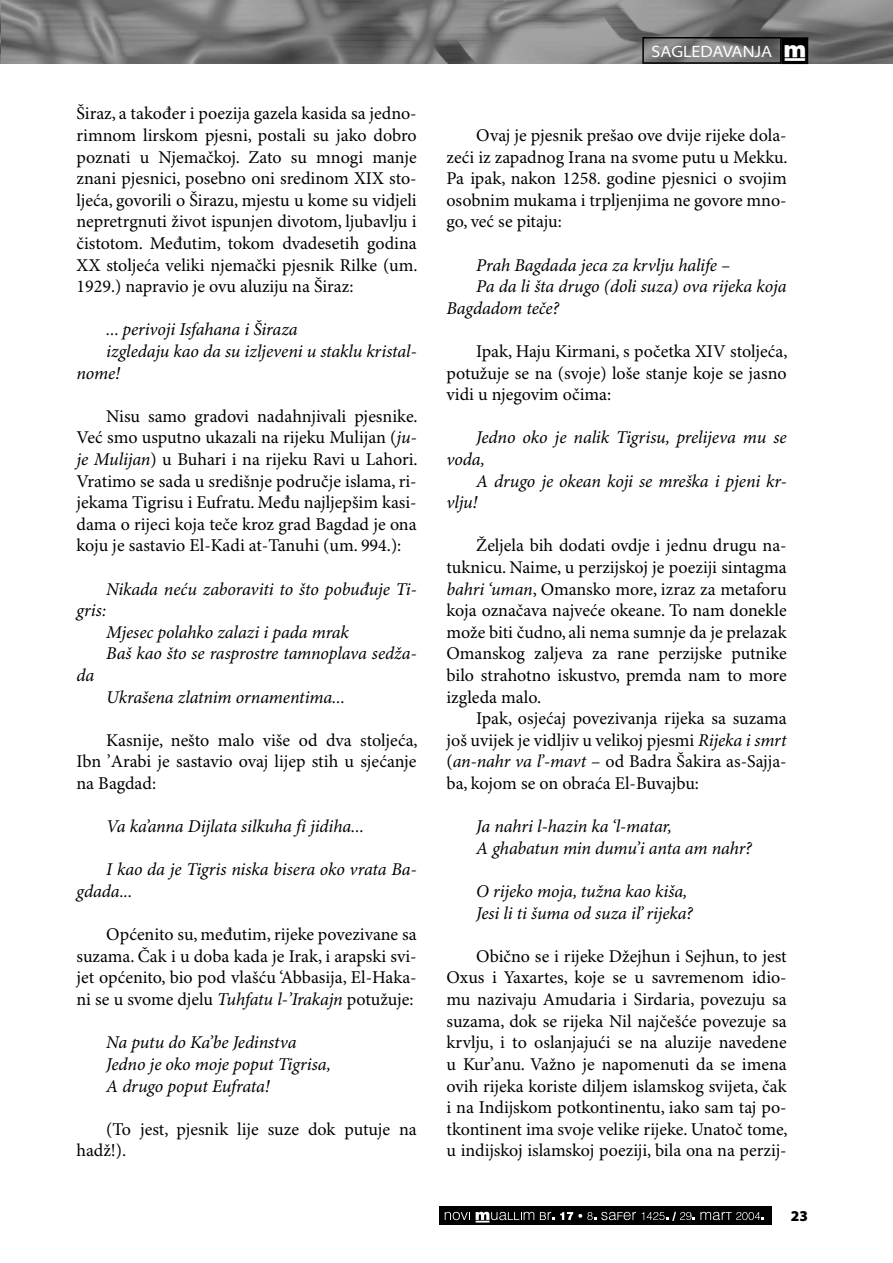
<style>
.page{position:relative;width:893px;height:1263px;background:#fff}
.page>*{position:absolute;margin:0;border:0;box-sizing:border-box;transform-origin:0 0}
.Body_tekst_unicode{font:18px/21.6px "Minion Pro";color:#000;text-align:justify}
.Body_tekst_unicode-2{font:italic 18px/21.6px "Minion Pro";letter-spacing:-.01em;color:#000}
.t1{font:semi-expanded 16.5px "Myriad Pro";color:#fff}
.t2{font:900 15px "Myriad Pro";color:#000}
.s1{font-style:italic}
.s2{font-family:"Muallim";font-stretch:normal}
</style>
<div class="page">
<img style="left:0;top:0;width:893px;height:64px">
<div style="left:642px;top:37px;width:140px;height:27px;border:2px solid #000"></div>
<div style="left:782px;top:38px;width:25px;height:25px;background:#000"></div>
<div style="left:781px;top:37px;width:27px;height:27px;border:2px solid #000"></div>
<div style="left:439px;top:1207px;width:332px;height:18px;background:#000"></div>
<svg style="left:445px;top:1212px;width:25px;height:8px"></svg>
<svg style="left:476px;top:1212px;width:58px;height:10px"></svg>
<svg style="left:540px;top:1212px;width:224px;height:9px"></svg>
<p class="Body_tekst_unicode" style="left:76px;top:104px;width:343px">Širaz, a također i poezija gazela kasida sa jedno&shy;rimnom lirskom pjesni, postali su jako dobro poznati u Njemačkoj. Zato su mnogi manje znani pjesnici, posebno oni sredinom XIX sto&shy;ljeća, govorili o Širazu, mjestu u kome su vidjeli nepretrgnuti život ispunjen divotom, ljubavlju i čistotom. Međutim, tokom dvadesetih godina XX stoljeća veliki njemački pjesnik Rilke (um.<br>1929.) napravio je ovu aluziju na Širaz:</p>
<p class="Body_tekst_unicode-2" style="left:106px;top:320px;width:193px">... perivoji Isfahana i Širaza</p>
<p class="Body_tekst_unicode-2" style="left:76px;top:341px;width:342px;text-indent:30px">izgledaju kao da su izljeveni u staklu kristal&shy;nome!</p>
<p class="Body_tekst_unicode" style="left:76px;top:406px;width:343px;text-indent:30px">Nisu samo gradovi nadahnjivali pjesnike.<br>Već smo usputno ukazali na rijeku Mulijan (<span class="s1">ju&shy;je Mulijan</span>) u Buhari i na rijeku Ravi u Lahori.<br>Vratimo se sada u središnje područje islama, ri&shy;jekama Tigrisu i Eufratu. Među najljepšim kasi&shy;dama o rijeci koja teče kroz grad Bagdad je ona koju je sastavio El-Kadi at-Tanuhi (um. 994.):</p>
<p class="Body_tekst_unicode-2" style="left:106px;top:579px;width:312px">Nikada neću zaboraviti to što pobuđuje Ti-</p>
<p class="Body_tekst_unicode-2" style="left:76px;top:600px;width:31px">gris:</p>
<p class="Body_tekst_unicode-2" style="left:106px;top:622px;width:244px">Mjesec polahko zalazi i pada mrak</p>
<p class="Body_tekst_unicode-2" style="left:106px;top:644px;width:312px">Baš kao što se rasprostre tamnoplava sedža-</p>
<p class="Body_tekst_unicode-2" style="left:76px;top:665px;width:19px">da</p>
<p class="Body_tekst_unicode-2" style="left:106px;top:687px;width:240px">Ukrašena zlatnim ornamentima...</p>
<p class="Body_tekst_unicode" style="left:76px;top:730px;width:343px;text-indent:30px">Kasnije, nešto malo više od dva stoljeća, Ibn ’Arabi je sastavio ovaj lijep stih u sjećanje na Bagdad:</p>
<p class="Body_tekst_unicode-2" style="left:106px;top:816px;width:259px">Va ka’anna Dijlata silkuha fi jidiha...</p>
<p class="Body_tekst_unicode-2" style="left:76px;top:860px;width:342px;text-indent:30px">I kao da je Tigris niska bisera oko vrata Ba&shy;gdada...</p>
<p class="Body_tekst_unicode" style="left:76px;top:924px;width:342px;text-indent:30px">Općenito su, međutim, rijeke povezivane sa suzama. Čak i u doba kada je Irak, i arapski svi&shy;jet općenito, bio pod vlašću ‘Abbasija, El-Haka&shy;ni se u svome djelu <span class="s1">Tuhfatu l-’Irakajn</span> potužuje:</p>
<p class="Body_tekst_unicode-2" style="left:106px;top:1032px;width:192px">Na putu do Ka’be Jedinstva</p>
<p class="Body_tekst_unicode-2" style="left:106px;top:1054px;width:226px">Jedno je oko moje poput Tigrisa,</p>
<p class="Body_tekst_unicode-2" style="left:106px;top:1076px;width:165px">A drugo poput Eufrata!</p>
<p class="Body_tekst_unicode" style="left:76px;top:1119px;width:342px;text-indent:30px">(To jest, pjesnik lije suze dok putuje na hadž!).</p>
<p class="t1" style="left:652px;top:42px;width:156px">SAGLEDAVANJA <span class="s2">†</span></p>
<p class="Body_tekst_unicode" style="left:446px;top:125px;width:343px;text-indent:30px">Ovaj je pjesnik prešao ove dvije rijeke dola&shy;zeći iz zapadnog Irana na svome putu u Mekku.<br>Pa ipak, nakon 1258. godine pjesnici o svojim osobnim mukama i trpljenjima ne govore mno&shy;go, već se pitaju:</p>
<p class="Body_tekst_unicode-2" style="left:476px;top:255px;width:255px">Prah Bagdada jeca za krvlju halife –</p>
<p class="Body_tekst_unicode-2" style="left:446px;top:276px;width:342px;text-indent:30px">Pa da li šta drugo (doli suza) ova rijeka koja<br>Bagdadom teče?</p>
<p class="Body_tekst_unicode" style="left:446px;top:341px;width:343px;text-indent:30px">Ipak, Haju Kirmani, s početka XIV stoljeća, potužuje se na (svoje) loše stanje koje se jasno vidi u njegovim očima:</p>
<p class="Body_tekst_unicode-2" style="left:446px;top:428px;width:342px;text-indent:30px">Jedno oko je nalik Tigrisu, prelijeva mu se voda,</p>
<p class="Body_tekst_unicode-2" style="left:446px;top:471px;width:342px;text-indent:30px">A drugo je okean koji se mreška i pjeni kr&shy;vlju!</p>
<p class="Body_tekst_unicode" style="left:446px;top:536px;width:342px;text-indent:30px">Željela bih dodati ovdje i jednu drugu na&shy;tuknicu. Naime, u perzijskoj je poeziji sintagma <span class="s1">bahri ‘uman</span>, Omansko more, izraz za metaforu koja označava najveće okeane. To nam donekle može biti čudno, ali nema sumnje da je prelazak Omanskog zaljeva za rane perzijske putnike bilo strahotno iskustvo, premda nam to more izgleda malo.</p>
<p class="Body_tekst_unicode" style="left:446px;top:708px;width:342px;text-indent:30px">Ipak, osjećaj povezivanja rijeka sa suzama još uvijek je vidljiv u velikoj pjesmi <span class="s1">Rijeka i smrt </span>(<span class="s1">an-nahr va l’-mavt</span> – od Badra Šakira as-Sajja&shy;ba, kojom se on obraća El-Buvajbu:</p>
<p class="Body_tekst_unicode-2" style="left:476px;top:816px;width:197px">Ja nahri l-hazin ka ‘l-matar,</p>
<p class="Body_tekst_unicode-2" style="left:476px;top:838px;width:277px">A ghabatun min dumu’i anta am nahr?</p>
<p class="Body_tekst_unicode-2" style="left:476px;top:881px;width:213px">O rijeko moja, tužna kao kiša,</p>
<p class="Body_tekst_unicode-2" style="left:476px;top:903px;width:218px">Jesi li ti šuma od suza il’ rijeka?</p>
<p class="Body_tekst_unicode" style="left:446px;top:946px;width:343px;text-indent:30px">Obično se i rijeke Džejhun i Sejhun, to jest Oxus i Yaxartes, koje se u savremenom idio&shy;mu nazivaju Amudaria i Sirdaria, povezuju sa suzama, dok se rijeka Nil najčešće povezuje sa krvlju, i to oslanjajući se na aluzije navedene u Kur’anu. Važno je napomenuti da se imena ovih rijeka koriste diljem islamskog svijeta, čak i na Indijskom potkontinentu, iako sam taj po&shy;tkontinent ima svoje velike rijeke. Unatoč tome, u indijskoj islamskoj poeziji, bila ona na perzij-</p>
<p class="t2" style="left:791px;top:1205px;width:19px">23</p>
</div>
